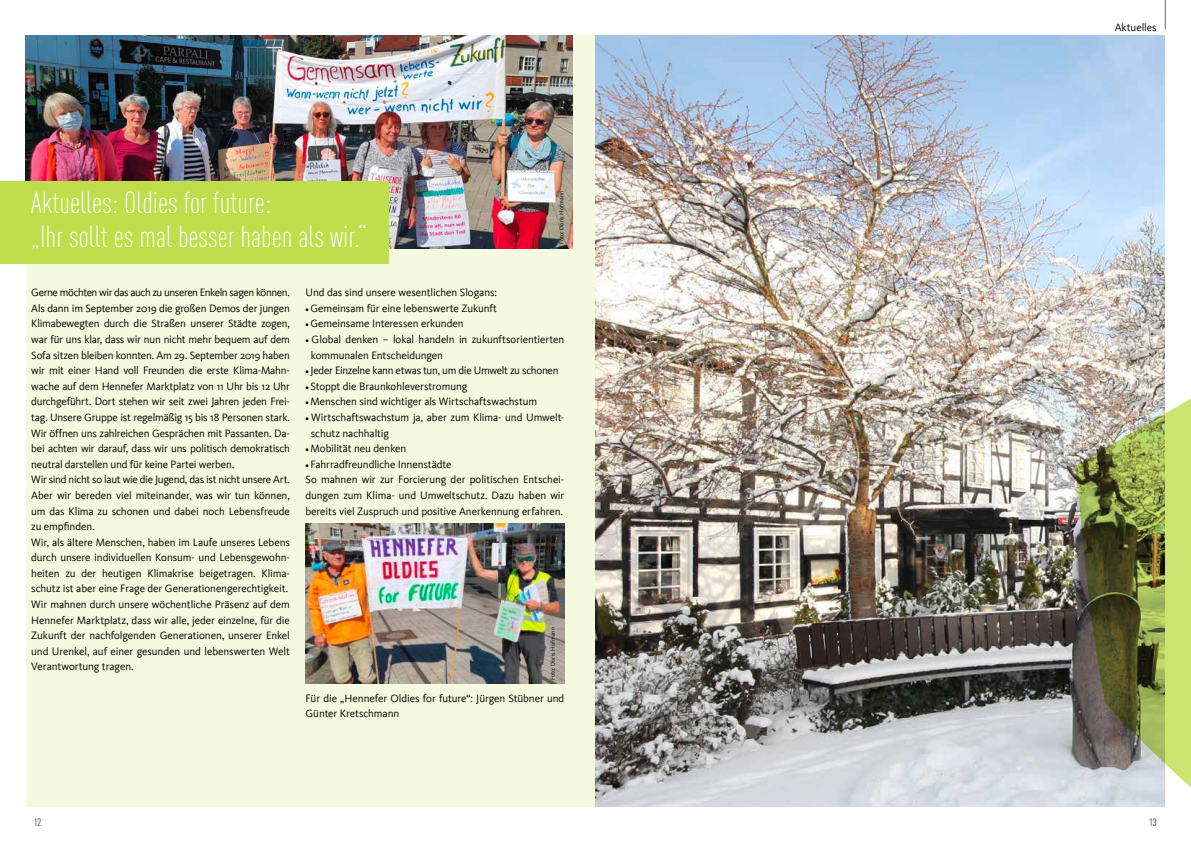
<style>
.page{position:relative;width:1191px;height:842px;background:#fff}
.page>*{position:absolute;margin:0;border:0;box-sizing:border-box;transform-origin:0 0}
.t1{font:300 condensed 30px/34px "DIN Pro";color:#fff}
.t2{font:11px/15.6px "Kievit";letter-spacing:-.01em;color:#000}
.t3{font:11px "Kievit";letter-spacing:-.03em;color:#000}
.t4{font:11px "D DIN Condensed";color:#656564}
.t5{font:6px "Kievit";letter-spacing:.01em;color:#000}
.s1{font-weight:700;font-size:7.8px}
</style>
<div class="page">
<div style="left:26px;top:35px;width:569px;height:771px;background:#f4f9df"></div>
<img style="left:26px;top:35px;width:547px;height:213px">
<div style="left:0;top:181px;width:389px;height:83px;background:#bede4b"></div>
<img style="left:305px;top:524px;width:259px;height:160px">
<svg style="left:1165px;top:0;width:1px;height:29px"></svg>
<img style="left:595px;top:35px;width:570px;height:771px">
<img style="left:1075px;top:260px;width:116px;height:547px">
<h1 class="t1" style="left:31px;top:184px;width:337px">Aktuelles: Oldies for future:<br>„Ihr sollt es mal besser haben als wir.“</h1>
<p class="t5" style="left:558px;top:244px;width:55px;rotate:-90deg">Foto: Doris Hofmann</p>
<p class="t2" style="left:31px;top:285px;width:260px">Gerne möchten wir das auch zu unseren Enkeln sagen können.<br>Als dann im September 2019 die großen Demos der jungen Klimabewegten durch die Straßen unserer Städte zogen, war für uns klar, dass wir nun nicht mehr bequem auf dem Sofa sitzen bleiben konnten. Am 29. September 2019 haben wir mit einer Hand voll Freunden die erste Klima-Mahn&shy;wache auf dem Hennefer Marktplatz von 11 Uhr bis 12 Uhr durchgeführt. Dort stehen wir seit zwei Jahren jeden Frei&shy;tag. Unsere Gruppe ist regelmäßig 15 bis 18 Personen stark.<br>Wir öffnen uns zahlreichen Gesprächen mit Passanten. Da&shy;bei achten wir darauf, dass wir uns politisch demokratisch neutral darstellen und für keine Partei werben.<br>Wir sind nicht so laut wie die Jugend, das ist nicht unsere Art.<br>Aber wir bereden viel miteinander, was wir tun können, um das Klima zu schonen und dabei noch Lebensfreude zu empfinden.<br>Wir, als ältere Menschen, haben im Laufe unseres Lebens durch unsere individuellen Konsum- und Lebensgewohn&shy;heiten zu der heutigen Klimakrise beigetragen. Klima&shy;schutz ist aber eine Frage der Generationengerechtigkeit.<br>Wir mahnen durch unsere wöchentliche Präsenz auf dem Hennefer Marktplatz, dass wir alle, jeder einzelne, für die Zukunft der nachfolgenden Generationen, unserer Enkel und Urenkel, auf einer gesunden und lebenswerten Welt Verantwortung tragen.</p>
<p class="t2" style="left:305px;top:285px;width:193px">Und das sind unsere wesentlichen Slogans:</p>
<p class="t2" style="left:305px;top:300px;width:193px"><span class="s1">•</span> Gemeinsam für eine lebenswerte Zukunft</p>
<p class="t2" style="left:305px;top:316px;width:160px"><span class="s1">•</span> Gemeinsame Interessen erkunden</p>
<p class="t2" style="left:311px;top:332px;width:255px;text-indent:-5px"><span class="s1">•</span> Global denken – lokal handeln in zukunftsorientierten kommunalen Entscheidungen</p>
<p class="t3" style="left:305px;top:364px;width:254px"><span class="s1">•</span> Jeder Einzelne kann etwas tun, um die Umwelt zu schonen</p>
<p class="t2" style="left:305px;top:378px;width:163px"><span class="s1">•</span> Stoppt die Braunkohleverstromung</p>
<p class="t2" style="left:305px;top:394px;width:233px"><span class="s1">•</span> Menschen sind wichtiger als Wirtschaftswachstum</p>
<p class="t2" style="left:311px;top:410px;width:255px;text-indent:-5px"><span class="s1">•</span> Wirtschaftswachstum ja, aber zum Klima- und Umwelt&shy;schutz nachhaltig</p>
<p class="t2" style="left:305px;top:441px;width:102px"><span class="s1">•</span> Mobilität neu denken</p>
<p class="t2" style="left:305px;top:456px;width:260px"><span class="s1">•</span> Fahrradfreundliche Innenstädte<br>So mahnen wir zur Forcierung der politischen Entschei&shy;dungen zum Klima- und Umweltschutz. Dazu haben wir bereits viel Zuspruch und positive Anerkennung erfahren.</p>
<p class="t5" style="left:549px;top:680px;width:55px;rotate:-90deg">Foto: Doris Hofmann</p>
<p class="t2" style="left:305px;top:690px;width:260px">Für die „Hennefer Oldies for future“: Jürgen Stübner und<br>Günter Kretschmann</p>
<p class="t2" style="left:1114px;top:20px;width:43px">Aktuelles</p>
<p class="t4" style="left:34px;top:816px;width:9px">12</p>
<p class="t4" style="left:1149px;top:816px;width:9px">13</p>
</div>
